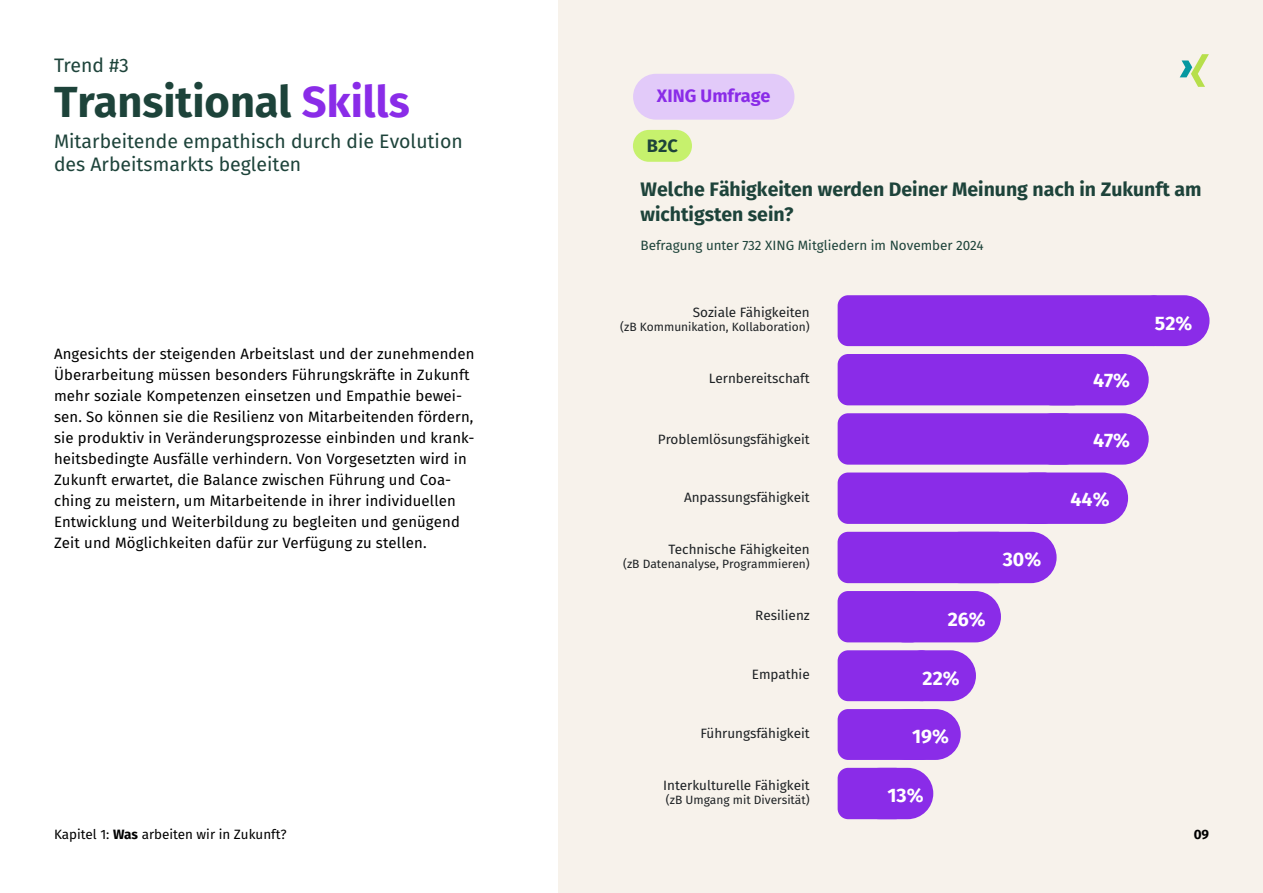
<style>
.page{position:relative;width:1263px;height:893px;background:#fff}
.page>*{position:absolute;margin:0;border:0;box-sizing:border-box;transform-origin:0 0}
.t1{font:43.5px "XING Sans Bold";color:#1d433a}
.t2{font:19.5px "XING Sans Regular";color:#1d433a}
.t3{font:19.5px/25.5px "XING Sans Bold";color:#1d433a}
.t4{font:19.5px "XING Sans Bold";color:#fff}
.t5{font:18px "XING Sans Bold";color:#8a2ce8}
.t6{font:18px "XING Sans Bold";color:#1d433a}
.t7{font:15px/21px "XING Sans Regular";letter-spacing:.01em;color:#000}
.t8{font:13.5px "XING Sans Regular";color:#1d2124}
.t9{font:13.5px "XING Sans Regular";color:#1d433a}
.t10{font:13.5px "XING Sans Regular";color:#000}
.t11{font:13.5px "XING Sans Bold";color:#000}
.t12{font:12px "XING Sans Regular";color:#1d2124}
.s1{color:#8a2ce8}
.s2{font-family:"XING Sans Bold"}
</style>
<div class="page">
<div style="left:558px;top:0;width:705px;height:893px;background:#f7f2eb"></div>
<svg style="left:1180px;top:54px;width:29px;height:33px"></svg>
<div style="left:838px;top:295px;width:326px;height:51px;background:#8a2ce8;border-radius:10px"></div>
<div style="left:1130px;top:295px;width:79px;height:51px;background:#8a2ce8;border-radius:25px"></div>
<div style="left:838px;top:413px;width:238px;height:52px;background:#8a2ce8;border-radius:10px"></div>
<div style="left:1027px;top:413px;width:122px;height:52px;background:#8a2ce8;border-radius:26px"></div>
<div style="left:838px;top:354px;width:246px;height:51px;background:#8a2ce8;border-radius:10px"></div>
<div style="left:1027px;top:354px;width:122px;height:51px;background:#8a2ce8;border-radius:26px"></div>
<div style="left:838px;top:472px;width:217px;height:52px;background:#8a2ce8;border-radius:10px"></div>
<div style="left:1006px;top:472px;width:122px;height:52px;background:#8a2ce8;border-radius:26px"></div>
<div style="left:837px;top:532px;width:171px;height:51px;background:#8a2ce8;border-radius:10px"></div>
<div style="left:935px;top:532px;width:121px;height:51px;background:#8a2ce8;border-radius:26px"></div>
<div style="left:837px;top:591px;width:85px;height:51px;background:#8a2ce8;border-radius:10px"></div>
<div style="left:879px;top:591px;width:122px;height:51px;background:#8a2ce8;border-radius:26px"></div>
<div style="left:838px;top:768px;width:68px;height:51px;background:#8a2ce8;border-radius:10px"></div>
<div style="left:854px;top:768px;width:79px;height:51px;background:#8a2ce8;border-radius:26px"></div>
<div style="left:838px;top:709px;width:94px;height:51px;background:#8a2ce8;border-radius:10px"></div>
<div style="left:882px;top:709px;width:79px;height:51px;background:#8a2ce8;border-radius:25px"></div>
<div style="left:838px;top:650px;width:94px;height:51px;background:#8a2ce8;border-radius:10px"></div>
<div style="left:897px;top:650px;width:79px;height:51px;background:#8a2ce8;border-radius:25px"></div>
<div style="left:633px;top:130px;width:59px;height:32px;background:#c6f16d;border-radius:16px"></div>
<div style="left:633px;top:74px;width:161px;height:46px;background:#e2caf9;border-radius:23px"></div>
<p class="t2" style="left:54px;top:53px;width:76px">Trend #3</p>
<p class="t1" style="left:54px;top:74px;width:357px">Transitional <span class="s1">Skills</span></p>
<p class="t2" style="left:54px;top:129px;width:410px">Mitarbeitende empathisch durch die Evolution</p>
<p class="t2" style="left:54px;top:152px;width:249px">des Arbeitsmarkts begleiten</p>
<p class="t7" style="left:54px;top:343px;width:422px">Angesichts der steigenden Arbeitslast und der zunehmenden Überarbeitung müssen besonders Führungskräfte in Zukunft mehr soziale Kompetenzen einsetzen und Empathie bewei&shy;sen. So können sie die Resilienz von Mitarbeitenden fördern, sie produktiv in Veränderungsprozesse einbinden und krank&shy;heitsbedingte Ausfälle verhindern. Von Vorgesetzten wird in Zukunft erwartet, die Balance zwischen Führung und Coa&shy;ching zu meistern, um Mitarbeitende in ihrer individuellen Entwicklung und Weiterbildung zu begleiten und genügend Zeit und Möglichkeiten dafür zur Verfügung zu stellen.</p>
<p class="t5" style="left:657px;top:84px;width:115px">XING Umfrage</p>
<p class="t6" style="left:647px;top:134px;width:32px">B2C</p>
<p class="t3" style="left:640px;top:176px;width:563px">Welche Fähigkeiten werden Deiner Meinung nach in Zukunft am wichtigsten sein?</p>
<p class="t9" style="left:640px;top:237px;width:345px">Befragung unter 732 XING Mitgliedern im November 2024</p>
<p class="t8" style="left:693px;top:304px;width:118px">Soziale Fähigkeiten</p>
<p class="t12" style="left:620px;top:320px;width:191px">(zB Kommunikation, Kollaboration)</p>
<p class="t8" style="left:709px;top:370px;width:102px">Lernbereitschaft</p>
<p class="t4" style="left:1093px;top:368px;width:39px">47%</p>
<p class="t8" style="left:658px;top:431px;width:154px">Problemlösungsfähigkeit</p>
<p class="t4" style="left:1093px;top:427px;width:39px">47%</p>
<p class="t8" style="left:684px;top:489px;width:127px">Anpassungsfähigkeit</p>
<p class="t4" style="left:1070px;top:486px;width:40px">44%</p>
<p class="t8" style="left:669px;top:541px;width:143px">Technische Fähigkeiten</p>
<p class="t12" style="left:623px;top:556px;width:188px">(zB Datenanalyse, Programmieren)</p>
<p class="t4" style="left:1003px;top:547px;width:40px">30%</p>
<p class="t8" style="left:755px;top:607px;width:56px">Resilienz</p>
<p class="t4" style="left:948px;top:606px;width:39px">26%</p>
<p class="t8" style="left:752px;top:666px;width:59px">Empathie</p>
<p class="t4" style="left:923px;top:665px;width:39px">22%</p>
<p class="t8" style="left:700px;top:725px;width:111px">Führungsfähigkeit</p>
<p class="t4" style="left:912px;top:724px;width:38px">19%</p>
<p class="t8" style="left:663px;top:777px;width:148px">Interkulturelle Fähigkeit</p>
<p class="t12" style="left:666px;top:792px;width:145px">(zB Umgang mit Diversität)</p>
<p class="t4" style="left:887px;top:783px;width:38px">13%</p>
<p class="t4" style="left:1155px;top:310px;width:39px">52%</p>
<p class="t10" style="left:54px;top:826px;width:234px">Kapitel 1: <span class="s2">Was</span> arbeiten wir in Zukunft?</p>
<p class="t11" style="left:1194px;top:826px;width:17px">09</p>
</div>
